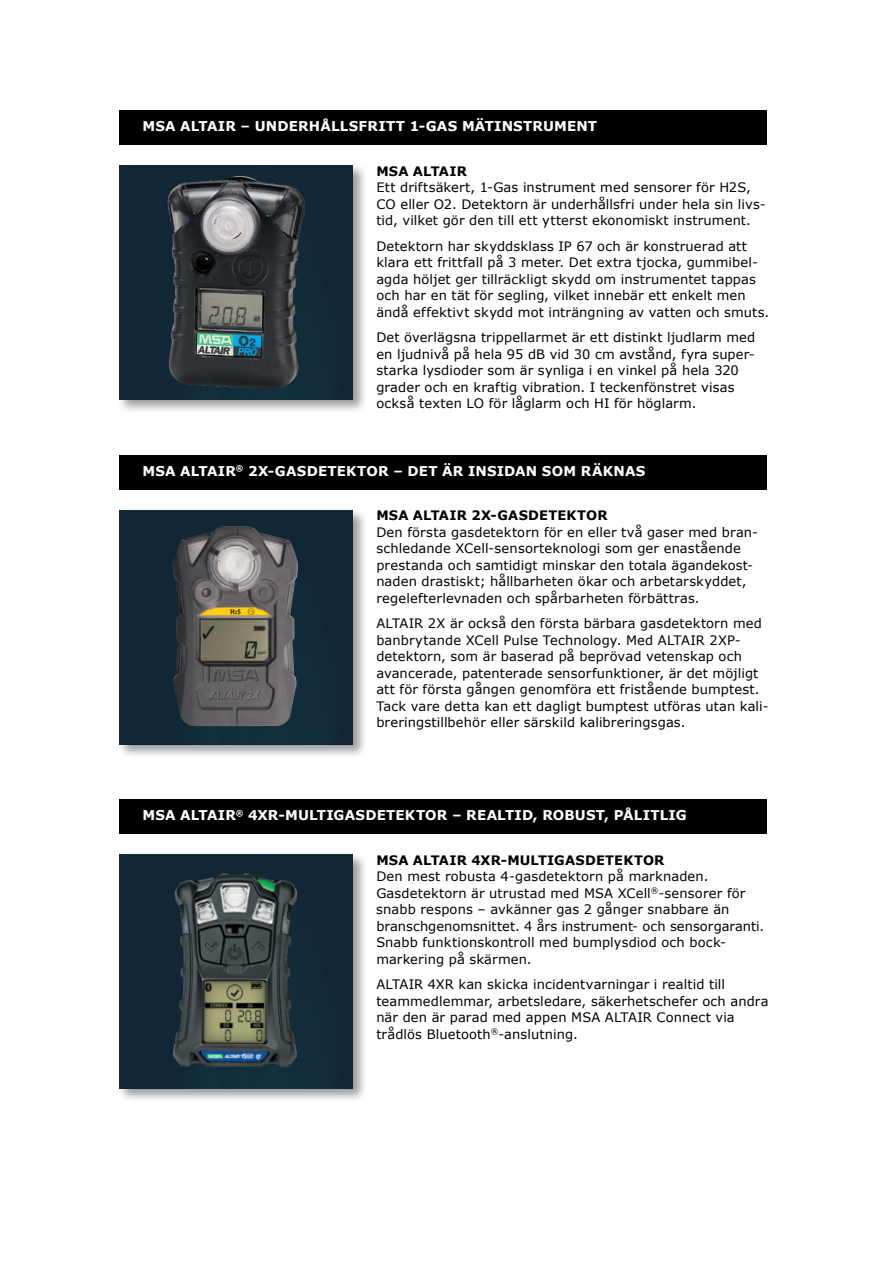
<style>
.page{position:relative;width:893px;height:1263px;background:#fff}
.page>*{position:absolute;margin:0;border:0;box-sizing:border-box;transform-origin:0 0}
.t1{font:700 13.5px "Verdana";letter-spacing:.01em;color:#fff}
.t2{font:13.05px/16.5px "Verdana";letter-spacing:.01em;color:#000}
.t3{font:700 13.05px "Verdana";letter-spacing:.01em;color:#000}
</style>
<div class="page">
<div style="left:116px;top:163px;width:252px;height:251px;background:#000;opacity:.4"></div>
<div style="left:119px;top:111px;width:647px;height:34px;background:#000"></div>
<div style="left:119px;top:166px;width:234px;height:234px;background:#122736"></div>
<img style="left:157px;top:164px;width:163px;height:234px">
<div style="left:116px;top:508px;width:252px;height:251px;background:#000;opacity:.4"></div>
<div style="left:119px;top:455px;width:647px;height:34px;background:#000"></div>
<div style="left:119px;top:510px;width:234px;height:234px;background:#122736"></div>
<img style="left:172px;top:526px;width:126px;height:200px">
<div style="left:116px;top:852px;width:252px;height:251px;background:#000;opacity:.4"></div>
<div style="left:119px;top:799px;width:647px;height:34px;background:#000"></div>
<div style="left:119px;top:855px;width:234px;height:234px;background:#122736"></div>
<img style="left:173px;top:872px;width:125px;height:196px">
<p class="t1" style="left:142px;top:118px;width:456px">MSA ALTAIR – UNDERHÅLLSFRITT 1-GAS MÄTINSTRUMENT</p>
<p class="t3" style="left:376px;top:163px;width:92px">MSA ALTAIR</p>
<p class="t2" style="left:376px;top:180px;width:391px">Ett driftsäkert, 1-Gas instrument med sensorer för H2S,<br>CO eller O2. Detektorn är underhållsfri under hela sin livs&shy;tid, vilket gör den till ett ytterst ekonomiskt instrument.</p>
<p class="t2" style="left:376px;top:238px;width:394px">Detektorn har skyddsklass IP 67 och är konstruerad att klara ett frittfall på 3 meter. Det extra tjocka, gummibel&shy;agda höljet ger tillräckligt skydd om instrumentet tappas och har en tät för segling, vilket innebär ett enkelt men ändå effektivt skydd mot inträngning av vatten och smuts.</p>
<p class="t2" style="left:376px;top:329px;width:381px">Det överlägsna trippellarmet är ett distinkt ljudlarm med en ljudnivå på hela 95 dB vid 30 cm avstånd, fyra super&shy;starka lysdioder som är synliga i en vinkel på hela 320 grader och en kraftig vibration. I teckenfönstret visas också texten LO för låglarm och HI för höglarm.</p>
<p class="t1" style="left:142px;top:462px;width:504px">MSA ALTAIR<sup>®</sup> 2X-GASDETEKTOR – DET ÄR INSIDAN SOM RÄKNAS</p>
<p class="t3" style="left:376px;top:507px;width:233px">MSA ALTAIR 2X-GASDETEKTOR</p>
<p class="t2" style="left:376px;top:524px;width:383px">Den första gasdetektorn för en eller två gaser med bran&shy;schledande XCell-sensorteknologi som ger enastående prestanda och samtidigt minskar den totala ägandekost&shy;naden drastiskt; hållbarheten ökar och arbetarskyddet, regelefterlevnaden och spårbarheten förbättras.</p>
<p class="t2" style="left:376px;top:615px;width:394px">ALTAIR 2X är också den första bärbara gasdetektorn med banbrytande XCell Pulse Technology. Med ALTAIR 2XP&shy;detektorn, som är baserad på beprövad vetenskap och avancerade, patenterade sensorfunktioner, är det möjligt att för första gången genomföra ett fristående bumptest.<br>Tack vare detta kan ett dagligt bumptest utföras utan kali&shy;breringstillbehör eller särskild kalibreringsgas.</p>
<p class="t1" style="left:142px;top:807px;width:546px">MSA ALTAIR<sup>®</sup> 4XR-MULTIGASDETEKTOR – REALTID, ROBUST, PÅLITLIG</p>
<p class="t3" style="left:376px;top:851px;width:290px">MSA ALTAIR 4XR-MULTIGASDETEKTOR</p>
<p class="t2" style="left:376px;top:868px;width:389px">Den mest robusta 4-gasdetektorn på marknaden.<br>Gasdetektorn är utrustad med MSA XCell<sup>®</sup>-sensorer för snabb respons – avkänner gas 2 gånger snabbare än branschgenomsnittet. 4 års instrument- och sensorgaranti.<br>Snabb funktionskontroll med bumplysdiod och bock&shy;markering på skärmen.</p>
<p class="t2" style="left:376px;top:976px;width:394px">ALTAIR 4XR kan skicka incidentvarningar i realtid till teammedlemmar, arbetsledare, säkerhetschefer och andra när den är parad med appen MSA ALTAIR Connect via trådlös Bluetooth<sup>®</sup>-anslutning.</p>
</div>
